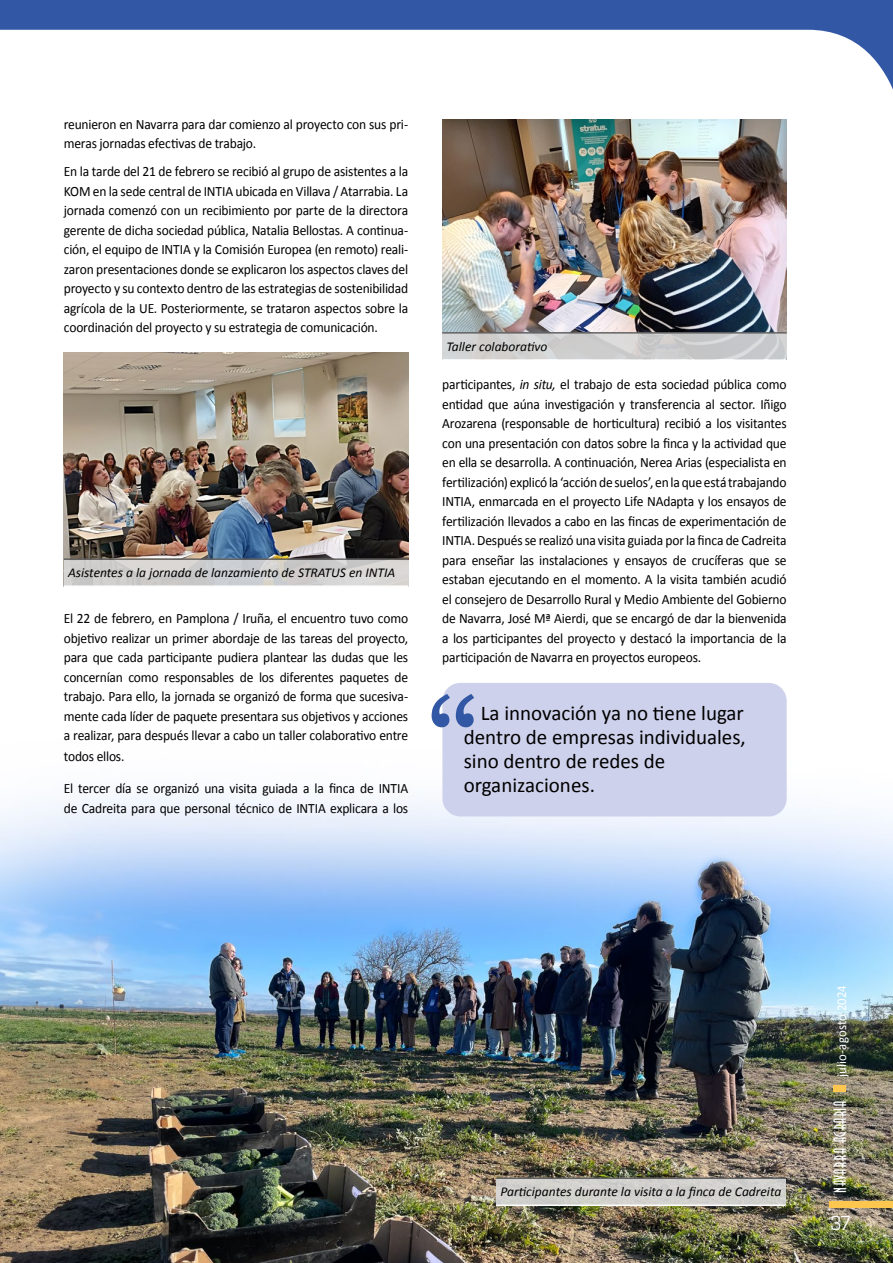
<style>
.page{position:relative;width:893px;height:1263px;background:#fff}
.page>*{position:absolute;margin:0;border:0;box-sizing:border-box;transform-origin:0 0}
.t1{font:21px/24px "Calibri";color:#000}
.t2{font:21px "Eurostile T";color:#fff;scale:.85 1}
.t3{font:16.5px "Anastasia";letter-spacing:.04em;color:#fff;scale:.95 1}
.t4{font:14.25px/19.5px "Calibri";letter-spacing:-.015em;color:#000;text-align:justify;scale:.95 1}
.t5{font:italic 13.5px "Calibri";color:#000}
.t6{font:13.5px "Calibri";letter-spacing:.005em;color:#fff;scale:.95 1}
.s1{font-style:italic}
</style>
<div class="page">
<svg style="left:0;top:0;width:893px;height:120px"></svg>
<img style="left:0;top:683px;width:893px;height:580px">
<img style="left:64px;top:353px;width:344px;height:205px">
<div style="left:442px;top:683px;width:345px;height:133px;background:#ced1eb;border-radius:18px"></div>
<svg style="left:432px;top:694px;width:42px;height:33px"></svg>
<div style="left:496px;top:1179px;width:290px;height:25px;background:#d2d1cd"></div>
<hr style="left:496px;top:1177px;width:290px;height:2px;background:#646363">
<hr style="left:496px;top:1204px;width:290px;height:2px;background:#fff">
<div style="left:64px;top:560px;width:344px;height:27px;background:linear-gradient(to right,#cccbcb,#d4d3d3)"></div>
<hr style="left:64px;top:558px;width:344px;height:2px;background:#646363">
<hr style="left:64px;top:585px;width:344px;height:2px;background:#fff">
<div style="left:833px;top:1085px;width:13px;height:6px;background:#fdc64f"></div>
<div style="left:829px;top:1201px;width:64px;height:7px;background:#fdc64f"></div>
<img style="left:442px;top:120px;width:345px;height:212px">
<svg style="left:442px;top:334px;width:345px;height:25px;background:#cecece"></svg>
<hr style="left:442px;top:332px;width:345px;height:2px;background:#646363">
<p class="t4" style="left:64px;top:114px;width:364px">reunieron en Navarra para dar comienzo al proyecto con sus pri&shy;meras jornadas efectivas de trabajo.</p>
<p class="t4" style="left:64px;top:162px;width:364px">En la tarde del 21 de febrero se recibió al grupo de asistentes a la KOM en la sede central de INTIA ubicada en Villava / Atarrabia. La jornada comenzó con un recibimiento por parte de la directora gerente de dicha sociedad pública, Natalia Bellostas. A continua&shy;ción, el equipo de INTIA y la Comisión Europea (en remoto) reali&shy;zaron presentaciones donde se explicaron los aspectos claves del proyecto y su contexto dentro de las estrategias de sostenibilidad agrícola de la UE. Posteriormente, se trataron aspectos sobre la coordinación del proyecto y su estrategia de comunicación.</p>
<p class="t5" style="left:68px;top:564px;width:329px">Asistentes a la jornada de lanzamiento de STRATUS en INTIA</p>
<p class="t4" style="left:64px;top:609px;width:364px">El 22 de febrero, en Pamplona / Iruña, el encuentro tuvo como objetivo realizar un primer abordaje de las tareas del proyecto, para que cada participante pudiera plantear las dudas que les concernían como responsables de los diferentes paquetes de trabajo. Para ello, la jornada se organizó de forma que sucesiva&shy;mente cada líder de paquete presentara sus objetivos y acciones a realizar, para después llevar a cabo un taller colaborativo entre todos ellos.</p>
<p class="t4" style="left:64px;top:779px;width:364px">El tercer día se organizó una visita guiada a la finca de INTIA de Cadreita para que personal técnico de INTIA explicara a los</p>
<p class="t5" style="left:446px;top:338px;width:103px">Taller colaborativo</p>
<p class="t4" style="left:442px;top:375px;width:364px">participantes, <span class="s1">in situ,</span> el trabajo de esta sociedad pública como entidad que aúna investigación y transferencia al sector. Iñigo Arozarena (responsable de horticultura) recibió a los visitantes con una presentación con datos sobre la finca y la actividad que en ella se desarrolla. A continuación, Nerea Arias (especialista en fertilización) explicó la ‘acción de suelos’, en la que está trabajando INTIA, enmarcada en el proyecto Life NAdapta y los ensayos de fertilización llevados a cabo en las fincas de experimentación de INTIA. Después se realizó una visita guiada por la finca de Cadreita para enseñar las instalaciones y ensayos de crucíferas que se estaban ejecutando en el momento. A la visita también acudió el consejero de Desarrollo Rural y Medio Ambiente del Gobierno de Navarra, José Mª Aierdi, que se encargó de dar la bienvenida a los participantes del proyecto y destacó la importancia de la participación de Navarra en proyectos europeos.</p>
<h1 class="t1" style="left:464px;top:701px;width:284px;text-indent:17px">La innovación ya no tiene lugar dentro de empresas individuales, sino dentro de redes de organizaciones.</h1>
<p class="t5" style="left:500px;top:1183px;width:282px">Participantes durante la visita a la finca de Cadreita</p>
<p class="t6" style="left:833px;top:1077px;width:98px;rotate:-90deg">julio-agosto 2024</p>
<p class="t3" style="left:831px;top:1193px;width:99px;rotate:-90deg">NAVARRA AGRARIA</p>
<h1 class="t2" style="left:830px;top:1212px;width:26px">37</h1>
</div>
